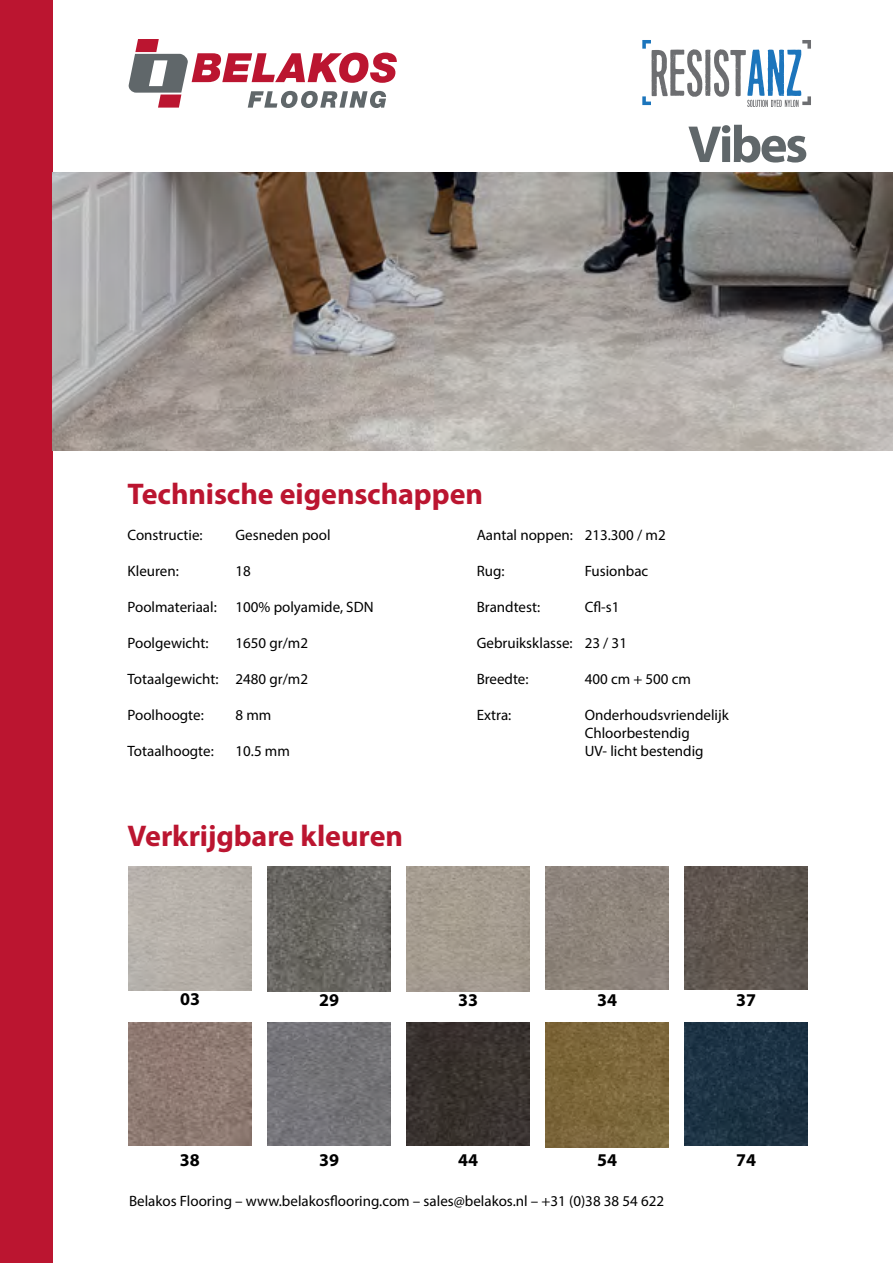
<style>
.page{position:relative;width:893px;height:1263px;background:#fff}
.page>*{position:absolute;margin:0;border:0;box-sizing:border-box;transform-origin:0 0}
.t1{font:700 52.5px "Myriad Pro";letter-spacing:-.045em;color:#60676a}
.t2{font:700 30px "Myriad Pro";letter-spacing:-.005em;color:#bb1530}
.t3{font:700 18px "Myriad Pro";color:#000}
.t4{font:15px/18px "Myriad Pro";color:#000}
</style>
<div class="page">
<svg style="left:128px;top:39px;width:269px;height:69px"></svg>
<img style="left:268px;top:866px;width:123px;height:125px">
<img style="left:407px;top:866px;width:123px;height:125px">
<img style="left:545px;top:866px;width:124px;height:123px">
<img style="left:684px;top:866px;width:124px;height:123px">
<img style="left:129px;top:1022px;width:123px;height:123px">
<img style="left:268px;top:1022px;width:123px;height:123px">
<img style="left:407px;top:1022px;width:123px;height:123px">
<img style="left:545px;top:1022px;width:124px;height:125px">
<img style="left:684px;top:1022px;width:124px;height:123px">
<div style="left:0;top:0;width:52px;height:1263px;background:#bb1530"></div>
<img style="left:52px;top:173px;width:841px;height:277px">
<svg style="left:642px;top:40px;width:169px;height:67px"></svg>
<h2 class="t2" style="left:128px;top:474px;width:357px">Technische eigenschappen</h2>
<h1 class="t1" style="left:688px;top:110px;width:121px">Vibes</h1>
<p class="t4" style="left:128px;top:526px;width:77px">Constructie:</p>
<p class="t4" style="left:236px;top:526px;width:97px">Gesneden pool</p>
<p class="t4" style="left:128px;top:562px;width:53px">Kleuren:</p>
<p class="t4" style="left:236px;top:562px;width:17px">18</p>
<p class="t4" style="left:128px;top:598px;width:248px">Poolmateriaal: 100% polyamide, SDN</p>
<p class="t4" style="left:128px;top:634px;width:83px">Poolgewicht:</p>
<p class="t4" style="left:236px;top:634px;width:74px">1650 gr/m2</p>
<p class="t4" style="left:128px;top:670px;width:182px">Totaalgewicht: 2480 gr/m2</p>
<p class="t4" style="left:128px;top:706px;width:78px">Poolhoogte:</p>
<p class="t4" style="left:236px;top:706px;width:37px">8 mm</p>
<p class="t4" style="left:128px;top:742px;width:88px">Totaalhoogte:</p>
<p class="t4" style="left:236px;top:742px;width:56px">10.5 mm</p>
<h2 class="t2" style="left:128px;top:816px;width:277px">Verkrijgbare kleuren</h2>
<p class="t4" style="left:477px;top:526px;width:190px">Aantal noppen: 213.300 / m2</p>
<p class="t4" style="left:477px;top:562px;width:29px">Rug:</p>
<p class="t4" style="left:585px;top:562px;width:65px">Fusionbac</p>
<p class="t4" style="left:477px;top:598px;width:65px">Brandtest:</p>
<p class="t4" style="left:585px;top:598px;width:36px">Cfl-s1</p>
<p class="t4" style="left:477px;top:634px;width:152px">Gebruiksklasse: 23 / 31</p>
<p class="t4" style="left:477px;top:670px;width:53px">Breedte:</p>
<p class="t4" style="left:585px;top:670px;width:108px">400 cm + 500 cm</p>
<p class="t4" style="left:477px;top:706px;width:36px">Extra:</p>
<p class="t4" style="left:585px;top:706px;width:146px">Onderhoudsvriendelijk<br>Chloorbestendig<br>UV- licht bestendig</p>
<p class="t3" style="left:180px;top:987px;width:21px">03</p>
<p class="t3" style="left:319px;top:988px;width:21px">29</p>
<p class="t3" style="left:458px;top:988px;width:21px">33</p>
<p class="t3" style="left:597px;top:988px;width:21px">34</p>
<p class="t3" style="left:736px;top:988px;width:21px">37</p>
<p class="t3" style="left:180px;top:1148px;width:21px">38</p>
<p class="t3" style="left:319px;top:1148px;width:21px">39</p>
<p class="t3" style="left:458px;top:1148px;width:21px">44</p>
<p class="t3" style="left:597px;top:1148px;width:21px">54</p>
<p class="t3" style="left:736px;top:1148px;width:21px">74</p>
<p class="t4" style="left:129px;top:1192px;width:537px">Belakos Flooring – www.belakosflooring.com – sales@belakos.nl – +31 (0)38 38 54 622</p>
</div>
